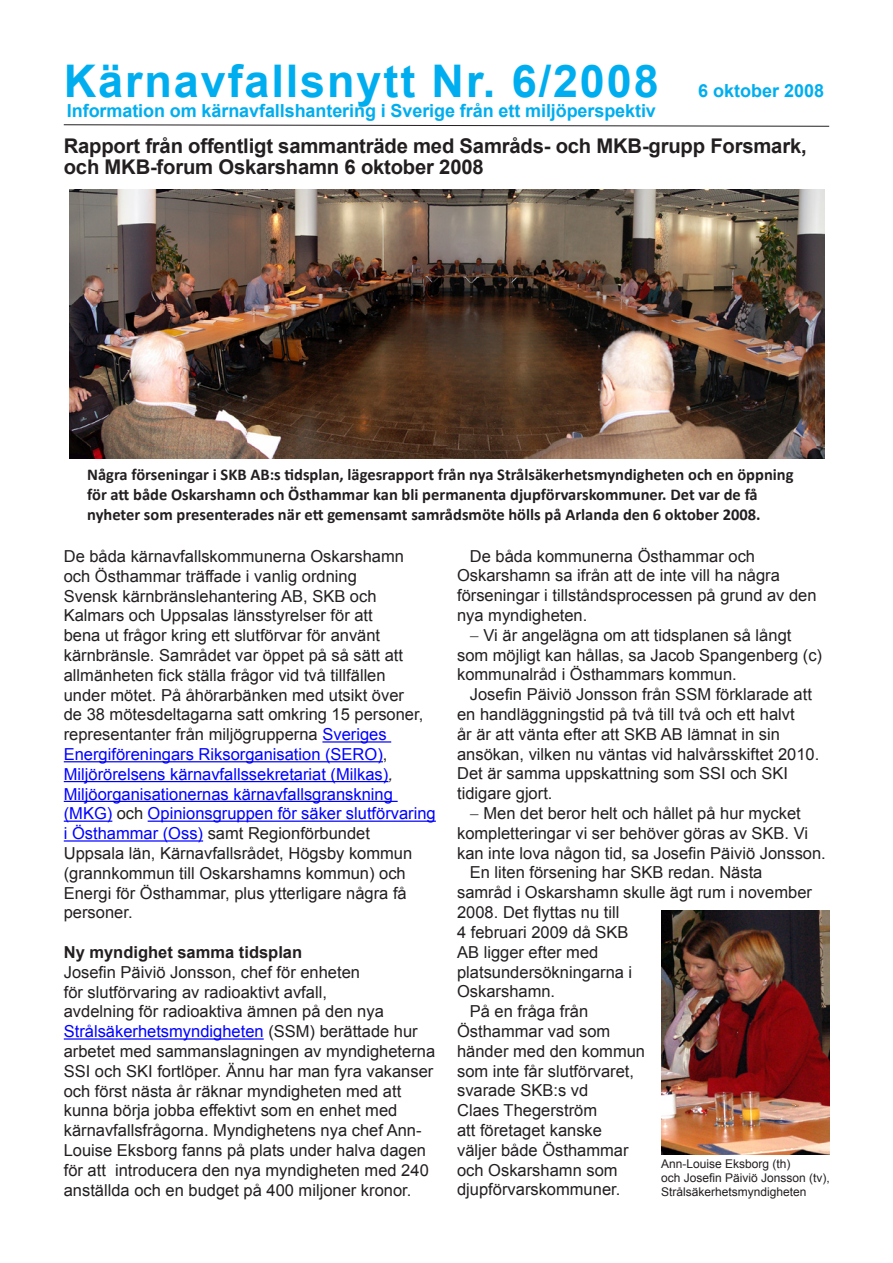
<style>
.page{position:relative;width:893px;height:1263px;background:#fff}
.page>*{position:absolute;margin:0;border:0;box-sizing:border-box;transform-origin:0 0}
.t1{font:700 45px "Arial";letter-spacing:.04em;color:#00aeef}
.Pa0{font:700 20.25px/21px "Arial";letter-spacing:-.01em;color:#231f20}
.t2{font:700 18px "Arial";letter-spacing:-.005em;color:#00aeef}
._2_nr6{font:16.5px/19.8px "Arial";color:#231f20}
._1rakt{font:16.5px/19.8px "Arial";color:#231f20}
.t3{font:700 16.5px/19.8px "Calibri";color:#231f20}
._1rakt-2{font:700 16.5px "Arial";color:#231f20}
.PhotoCaption{font:12px/14.4px "Arial";color:#231f20}
.s1{color:#00f}
.s2{font-style:italic}
</style>
<div class="page">
<svg style="left:63px;top:124px;width:767px;height:3px"></svg>
<img style="left:662px;top:910px;width:168px;height:244px">
<img style="left:70px;top:190px;width:755px;height:268px">
<hr style="left:322px;top:741px;width:69px;height:1px;background:#00f">
<hr style="left:64px;top:761px;width:319px;height:1px;background:#00f">
<hr style="left:64px;top:781px;width:324px;height:1px;background:#00f">
<hr style="left:64px;top:801px;width:334px;height:1px;background:#00f">
<hr style="left:64px;top:820px;width:48px;height:2px;background:#00f">
<hr style="left:148px;top:820px;width:288px;height:2px;background:#00f">
<hr style="left:64px;top:840px;width:139px;height:1px;background:#00f">
<hr style="left:64px;top:1038px;width:200px;height:1px;background:#00f">
<p class="t1" style="left:64px;top:51px;width:596px">Kärnavfallsnytt Nr. 6/2008</p>
<p class="t2" style="left:698px;top:78px;width:128px">6 oktober 2008</p>
<p class="t2" style="left:67px;top:99px;width:590px">Information om kärnavfallshantering i Sverige från ett miljöperspektiv</p>
<p class="Pa0" style="left:64px;top:136px;width:744px">Rapport från offentligt sammanträde med Samråds- och MKB-grupp Forsmark, och MKB-forum Oskarshamn 6 oktober 2008</p>
<p class="t3" style="left:87px;top:464px;width:708px">Några förseningar i SKB AB:s tidsplan, lägesrapport från nya Strålsäkerhetsmyndigheten och en öppning för att både Oskarshamn och Östhammar kan bli permanenta djupförvarskommuner. Det var de få nyheter som presenterades när ett gemensamt samrådsmöte hölls på Arlanda den 6 oktober 2008.</p>
<p class="_1rakt" style="left:64px;top:546px;width:374px">De båda kärnavfallskommunerna Oskarshamn<br>och Östhammar träffade i vanlig ordning<br>Svensk kärnbränslehantering AB, SKB och Kalmars och Uppsalas länsstyrelser för att<br>bena ut frågor kring ett slutförvar för använt kärnbränsle. Samrådet var öppet på så sätt att allmänheten fick ställa frågor vid två tillfällen<br>under mötet. På åhörarbänken med utsikt över<br>de 38 mötesdeltagarna satt omkring 15 personer, representanter från miljögrupperna <span class="s1">Sveriges Energiföreningars Riksorganisation (SERO)</span>, <span class="s1">Miljörörelsens kärnavfallssekretariat (Milkas)</span><span class="s2">, </span><span class="s1">Miljöorganisationernas kärnavfallsgranskning (MKG)</span> och <span class="s1">Opinionsgruppen för säker slutförvaring i Östhammar (Oss)</span> samt Regionförbundet<br>Uppsala län, Kärnavfallsrådet, Högsby kommun (grannkommun till Oskarshamns kommun) och Energi för Östhammar, plus ytterligare några få personer.</p>
<p class="_1rakt-2" style="left:64px;top:941px;width:240px">Ny myndighet samma tidsplan</p>
<p class="_2_nr6" style="left:64px;top:962px;width:373px">Josefin Päiviö Jonsson, chef för enheten<br>för slutförvaring av radioaktivt avfall,<br>avdelning för radioaktiva ämnen på den nya <span class="s1">Strålsäkerhetsmyndigheten</span> (SSM) berättade hur arbetet med sammanslagningen av myndigheterna SSI och SKI fortlöper. Ännu har man fyra vakanser och först nästa år räknar myndigheten med att kunna börja jobba effektivt som en enhet med kärnavfallsfrågorna. Myndighetens nya chef Ann-Louise Eksborg fanns på plats under halva dagen för att introducera den nya myndigheten med 240 anställda och en budget på 400 miljoner kronor.</p>
<p class="_2_nr6" style="left:457px;top:546px;width:361px;text-indent:13px">De båda kommunerna Östhammar och Oskarshamn sa ifrån att de inte vill ha några förseningar i tillståndsprocessen på grund av den nya myndigheten.</p>
<p class="_2_nr6" style="left:457px;top:625px;width:366px;text-indent:13px">− Vi är angelägna om att tidsplanen så långt som möjligt kan hållas, sa Jacob Spangenberg (c) kommunalråd i Östhammars kommun.</p>
<p class="_2_nr6" style="left:457px;top:685px;width:364px;text-indent:13px">Josefin Päiviö Jonsson från SSM förklarade att en handläggningstid på två till två och ett halvt<br>år är att vänta efter att SKB AB lämnat in sin ansökan, vilken nu väntas vid halvårsskiftet 2010.<br>Det är samma uppskattning som SSI och SKI tidigare gjort.</p>
<p class="_2_nr6" style="left:457px;top:803px;width:370px;text-indent:13px">− Men det beror helt och hållet på hur mycket kompletteringar vi ser behöver göras av SKB. Vi kan inte lova någon tid, sa Josefin Päiviö Jonsson.</p>
<p class="_2_nr6" style="left:457px;top:863px;width:356px;text-indent:13px">En liten försening har SKB redan. Nästa samråd i Oskarshamn skulle ägt rum i november<br>2008. Det flyttas nu till<br>4 februari 2009 då SKB<br>AB ligger efter med<br>platsundersökningarna i<br>Oskarshamn.</p>
<p class="_2_nr6" style="left:457px;top:1001px;width:190px;text-indent:13px">På en fråga från<br>Östhammar vad som händer med den kommun som inte får slutförvaret, svarade SKB:s vd<br>Claes Thegerström<br>att företaget kanske väljer både Östhammar och Oskarshamn som djupförvarskommuner.</p>
<p class="PhotoCaption" style="left:661px;top:1156px;width:170px">Ann-Louise Eksborg (th)<br>och Josefin Päiviö Jonsson (tv),<br>Strålsäkerhetsmyndigheten</p>
</div>
